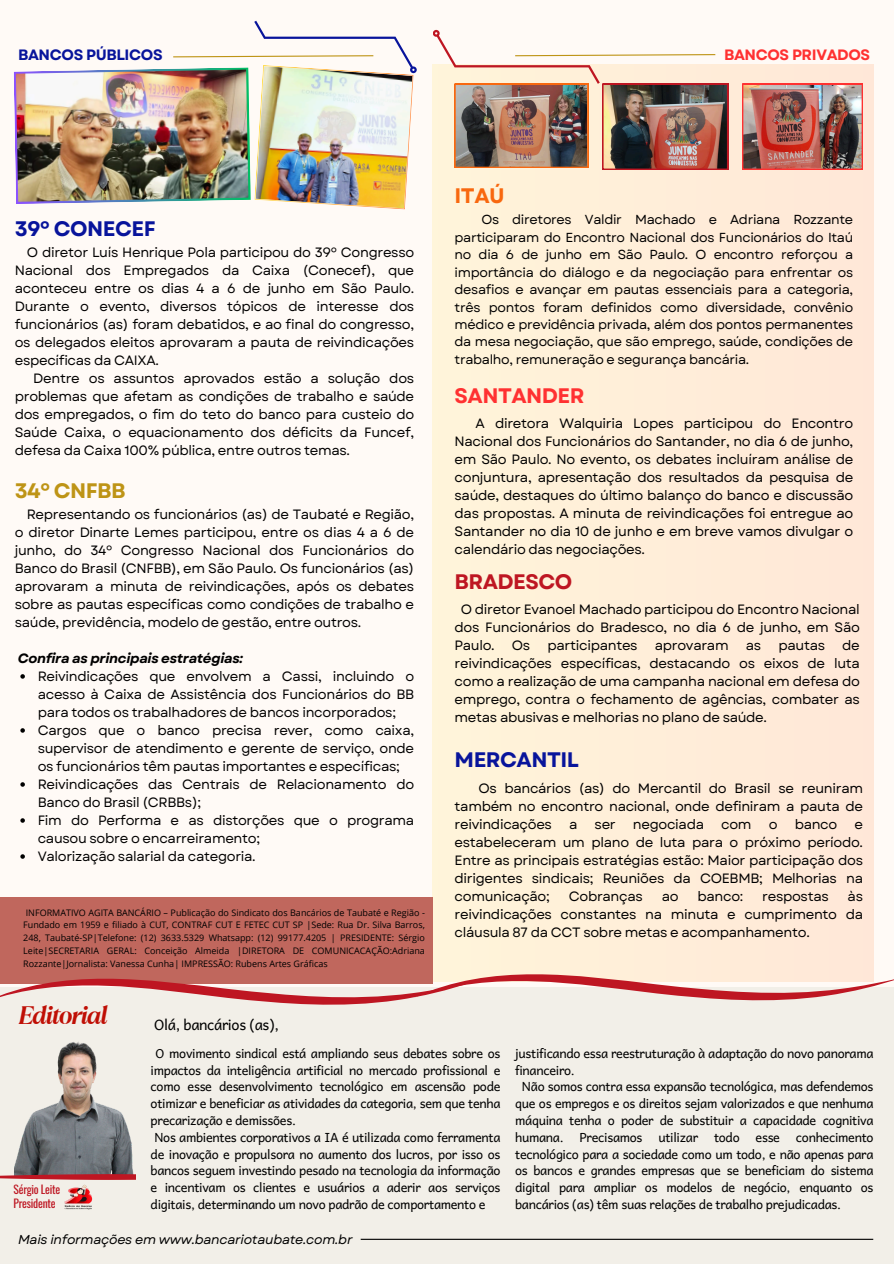
<style>
.page{position:relative;width:894px;height:1264px;background:#fff}
.page>*{position:absolute;margin:0;border:0;box-sizing:border-box;transform-origin:0 0}
.t1{font:italic 700 25.2px "TT Ramillas";letter-spacing:-.065em;color:#bf0f05}
.t2{font:700 21px "Garet";letter-spacing:-.025em;color:#08149b}
.t3{font:700 21px "Garet";letter-spacing:-.025em;color:#ff3131}
.t4{font:700 21px "Garet";letter-spacing:-.025em;color:#be9416}
.t5{font:700 21px "Garet";letter-spacing:-.025em;color:#be1622}
.t6{font:700 21px "Garet";color:#f8680f}
.t7{font:700 15px "Garet";letter-spacing:-.025em;color:#08149b}
.t8{font:700 15px "Garet";letter-spacing:-.025em;color:#ff3131}
.t9{font:14.55px "Andika";letter-spacing:-.025em;color:#000}
.t10{font:13.5px/18px "Garet";letter-spacing:-.025em;color:#000;text-align:justify}
.t11{font:italic 700 13.5px "Garet";letter-spacing:-.025em;color:#000}
.t12{font:13.05px/17.4px "Garet";letter-spacing:-.025em;color:#000;text-align:justify}
.t13{font:italic 12.9px "Garet";letter-spacing:-.02em;color:#000}
.t14{font:12.6px/16.8px "Andika";letter-spacing:-.025em;color:#000}
.t15{font:11.4px "Oswald";letter-spacing:-.02em;color:#be1622}
.t16{font:9px/12.8px "Open Sans";color:#000;text-align:justify}
</style>
<div class="page">
<div style="left:0;top:0;width:893px;height:1263px;background:#fffaf6"></div>
<div style="left:432px;top:65px;width:441px;height:916px;background:#ffeed9"></div>
<div style="left:0;top:897px;width:432px;height:87px;background:#c0675d"></div>
<div style="left:0;top:987px;width:893px;height:276px;background:#f2efe8"></div>
<hr style="left:360px;top:1238px;width:513px;height:1px;background:#000">
<img style="left:742px;top:84px;width:120px;height:85px">
<img style="left:433px;top:30px;width:294px;height:139px">
<svg style="left:0;top:962px;width:893px;height:43px"></svg>
<img style="left:15px;top:1042px;width:119px;height:132px">
<svg style="left:0;top:1174px;width:135px;height:5px"></svg>
<img style="left:64px;top:1184px;width:29px;height:26px">
<img style="left:14px;top:21px;width:402px;height:188px">
<svg style="left:20px;top:674px;width:5px;height:4px"></svg>
<svg style="left:20px;top:728px;width:5px;height:4px"></svg>
<svg style="left:20px;top:782px;width:5px;height:4px"></svg>
<svg style="left:20px;top:818px;width:5px;height:4px"></svg>
<svg style="left:20px;top:854px;width:5px;height:4px"></svg>
<p class="t7" style="left:18px;top:44px;width:146px">BANCOS PÚBLICOS</p>
<h2 class="t8" style="left:723px;top:44px;width:148px">BANCOS PRIVADOS</h2>
<h2 class="t2" style="left:15px;top:213px;width:142px">39º CONECEF</h2>
<p class="t10" style="left:27px;top:244px;width:388px">O diretor Luís Henrique Pola participou do 39º Congresso</p>
<p class="t10" style="left:15px;top:262px;width:401px">Nacional dos Empregados da Caixa (Conecef), que</p>
<p class="t10" style="left:15px;top:280px;width:401px">aconteceu entre os dias 4 a 6 de junho em São Paulo.</p>
<p class="t10" style="left:15px;top:298px;width:401px">Durante o evento, diversos tópicos de interesse dos</p>
<p class="t10" style="left:15px;top:316px;width:401px">funcionários (as) foram debatidos, e ao final do congresso,</p>
<p class="t10" style="left:15px;top:334px;width:401px">os delegados eleitos aprovaram a pauta de reivindicações</p>
<p class="t10" style="left:15px;top:352px;width:146px">específicas da CAIXA.</p>
<p class="t10" style="left:33px;top:370px;width:382px">Dentre os assuntos aprovados estão a solução dos</p>
<p class="t10" style="left:15px;top:388px;width:401px">problemas que afetam as condições de trabalho e saúde</p>
<p class="t10" style="left:15px;top:406px;width:401px">dos empregados, o fim do teto do banco para custeio do</p>
<p class="t10" style="left:15px;top:424px;width:401px">Saúde Caixa, o equacionamento dos déficits da Funcef,</p>
<p class="t10" style="left:15px;top:442px;width:336px">defesa da Caixa 100% pública, entre outros temas.</p>
<h5 class="t4" style="left:15px;top:475px;width:112px">34º CNFBB</h5>
<h6 class="t10" style="left:15px;top:505px;width:401px;text-indent:12px">Representando os funcionários (as) de Taubaté e Região, o diretor Dinarte Lemes participou, entre os dias 4 a 6 de junho, do 34º Congresso Nacional dos Funcionários do Banco do Brasil (CNFBB), em São Paulo. Os funcionários (as) aprovaram a minuta de reivindicações, após os debates sobre as pautas específicas como condições de trabalho e saúde, previdência, modelo de gestão, entre outros.</h6>
<h2 class="t11" style="left:18px;top:648px;width:227px">Confira as principais estratégias:</h2>
<h5 class="t10" style="left:38px;top:667px;width:378px">Reivindicações que envolvem a Cassi, incluindo o acesso à Caixa de Assistência dos Funcionários do BB para todos os trabalhadores de bancos incorporados;</h5>
<h2 class="t10" style="left:38px;top:721px;width:378px">Cargos que o banco precisa rever, como caixa, supervisor de atendimento e gerente de serviço, onde os funcionários têm pautas importantes e específicas;</h2>
<h5 class="t10" style="left:38px;top:775px;width:378px">Reivindicações das Centrais de Relacionamento do<br>Banco do Brasil (CRBBs);</h5>
<h2 class="t10" style="left:38px;top:811px;width:378px">Fim do Performa e as distorções que o programa causou sobre o encarreiramento;</h2>
<h5 class="t10" style="left:38px;top:847px;width:219px">Valorização salarial da categoria.</h5>
<p class="t16" style="left:23px;top:905px;width:403px">INFORMATIVO AGITA BANCÁRIO – Publicação do Sindicato dos Bancários de Taubaté e Região - Fundado em 1959 e filiado à CUT, CONTRAF CUT E FETEC CUT SP |Sede: Rua Dr. Silva Barros, 248, Taubaté-SP|Telefone: (12) 3633.5329 Whatsapp: (12) 99177.4205 | PRESIDENTE: Sérgio Leite|SECRETARIA GERAL: Conceição Almeida |DIRETORA DE COMUNICACAÇÃO:Adriana Rozzante|Jornalista: Vanessa Cunha| IMPRESSÃO: Rubens Artes Gráficas</p>
<p class="t1" style="left:18px;top:997px;width:92px">Editorial</p>
<h5 class="t9" style="left:154px;top:1011px;width:126px">Olá, bancários (as),</h5>
<h4 class="t6" style="left:454px;top:180px;width:52px">ITAÚ</h4>
<h5 class="t12" style="left:454px;top:211px;width:400px;text-indent:27px">Os diretores Valdir Machado e Adriana Rozzante participaram do Encontro Nacional dos Funcionários do Itaú no dia 6 de junho em São Paulo. O encontro reforçou a importância do diálogo e da negociação para enfrentar os desafios e avançar em pautas essenciais para a categoria, três pontos foram definidos como diversidade, convênio médico e previdência privada, além dos pontos permanentes da mesa negociação, que são emprego, saúde, condições de trabalho, remuneração e segurança bancária.</h5>
<p class="t3" style="left:454px;top:380px;width:131px">SANTANDER</p>
<p class="t10" style="left:454px;top:414px;width:400px;text-indent:21px">A diretora Walquiria Lopes participou do Encontro Nacional dos Funcionários do Santander, no dia 6 de junho, em São Paulo. No evento, os debates incluíram análise de conjuntura, apresentação dos resultados da pesquisa de saúde, destaques do último balanço do banco e discussão das propostas. A minuta de reivindicações foi entregue ao Santander no dia 10 de junho e em breve vamos divulgar o calendário das negociações.</p>
<p class="t5" style="left:454px;top:566px;width:119px">BRADESCO</p>
<p class="t10" style="left:454px;top:600px;width:406px;text-indent:6px">O diretor Evanoel Machado participou do Encontro Nacional dos Funcionários do Bradesco, no dia 6 de junho, em São Paulo.</p>
<p class="t10" style="left:454px;top:636px;width:406px;text-indent:387px">de reivindicações específicas, destacando os eixos de luta como a realização de uma campanha nacional em defesa do emprego, contra o fechamento de agências, combater as metas abusivas e melhorias no plano de saúde.</p>
<p class="t10" style="left:512px;top:636px;width:20px">Os</p>
<p class="t10" style="left:547px;top:636px;width:92px">participantes</p>
<p class="t10" style="left:654px;top:636px;width:75px">aprovaram</p>
<p class="t10" style="left:745px;top:636px;width:17px">as</p>
<p class="t10" style="left:778px;top:636px;width:48px">pautas</p>
<p class="t2" style="left:454px;top:744px;width:126px">MERCANTIL</p>
<p class="t10" style="left:454px;top:779px;width:410px;text-indent:24px">Os bancários (as) do Mercantil do Brasil se reuniram também no encontro nacional, onde definiram a pauta de reivindicações</p>
<p class="t10" style="left:569px;top:815px;width:10px">a</p>
<p class="t10" style="left:594px;top:815px;width:23px">ser</p>
<p class="t10" style="left:632px;top:815px;width:73px">negociada</p>
<p class="t10" style="left:721px;top:815px;width:32px">com</p>
<p class="t10" style="left:768px;top:815px;width:10px">o</p>
<p class="t10" style="left:794px;top:815px;width:44px">banco</p>
<p class="t10" style="left:454px;top:815px;width:410px;text-indent:400px">e estabeleceram um plano de luta para o próximo período.<br>Entre as principais estratégias estão: Maior participação dos dirigentes sindicais; Reuniões da COEBMB; Melhorias na comunicação;</p>
<p class="t10" style="left:454px;top:887px;width:410px;text-indent:393px">às reivindicações constantes na minuta e cumprimento da cláusula 87 da CCT sobre metas e acompanhamento.</p>
<p class="t10" style="left:568px;top:887px;width:76px">Cobranças</p>
<p class="t10" style="left:661px;top:887px;width:18px">ao</p>
<p class="t10" style="left:697px;top:887px;width:47px">banco:</p>
<p class="t10" style="left:762px;top:887px;width:68px">respostas</p>
<p class="t15" style="left:14px;top:1180px;width:48px">Sérgio Leite</p>
<p class="t15" style="left:14px;top:1194px;width:43px">Presidente</p>
<p class="t14" style="left:151px;top:1044px;width:351px;text-indent:5px">O movimento sindical está ampliando seus debates sobre os impactos da inteligência artificial no mercado profissional e como esse desenvolvimento tecnológico em ascensão pode otimizar e beneficiar as atividades da categoria, sem que tenha precarização e demissões.<br>Nos ambientes corporativos a IA é utilizada como ferramenta de inovação e propulsora no aumento dos lucros, por isso os bancos seguem investindo pesado na tecnologia da informação e incentivam os clientes e usuários a aderir aos serviços digitais, determinando um novo padrão de comportamento e</p>
<p class="t13" style="left:18px;top:1230px;width:336px">Mais informações em www.bancariotaubate.com.br</p>
<h1 class="t14" style="left:515px;top:1044px;width:360px">justificando essa reestruturação à adaptação do novo panorama</h1>
<h1 class="t14" style="left:515px;top:1060px;width:61px">financeiro.</h1>
<h1 class="t14" style="left:522px;top:1077px;width:353px">Não somos contra essa expansão tecnológica, mas defendemos</h1>
<h1 class="t14" style="left:515px;top:1094px;width:360px">que os empregos e os direitos sejam valorizados e que nenhuma</h1>
<h1 class="t14" style="left:515px;top:1111px;width:360px">máquina tenha o poder de substituir a capacidade cognitiva</h1>
<h1 class="t14" style="left:515px;top:1128px;width:50px">humana.</h1>
<h1 class="t14" style="left:579px;top:1128px;width:64px">Precisamos</h1>
<h1 class="t14" style="left:658px;top:1128px;width:41px">utilizar</h1>
<h1 class="t14" style="left:713px;top:1128px;width:27px">todo</h1>
<h1 class="t14" style="left:755px;top:1128px;width:26px">esse</h1>
<h1 class="t14" style="left:515px;top:1128px;width:360px;text-align:justify;text-indent:281px">conhecimento tecnológico para a sociedade como um todo, e não apenas para os bancos e grandes empresas que se beneficiam do sistema digital para ampliar os modelos de negócio, enquanto os bancários (as) têm suas relações de trabalho prejudicadas.</h1>
</div>
